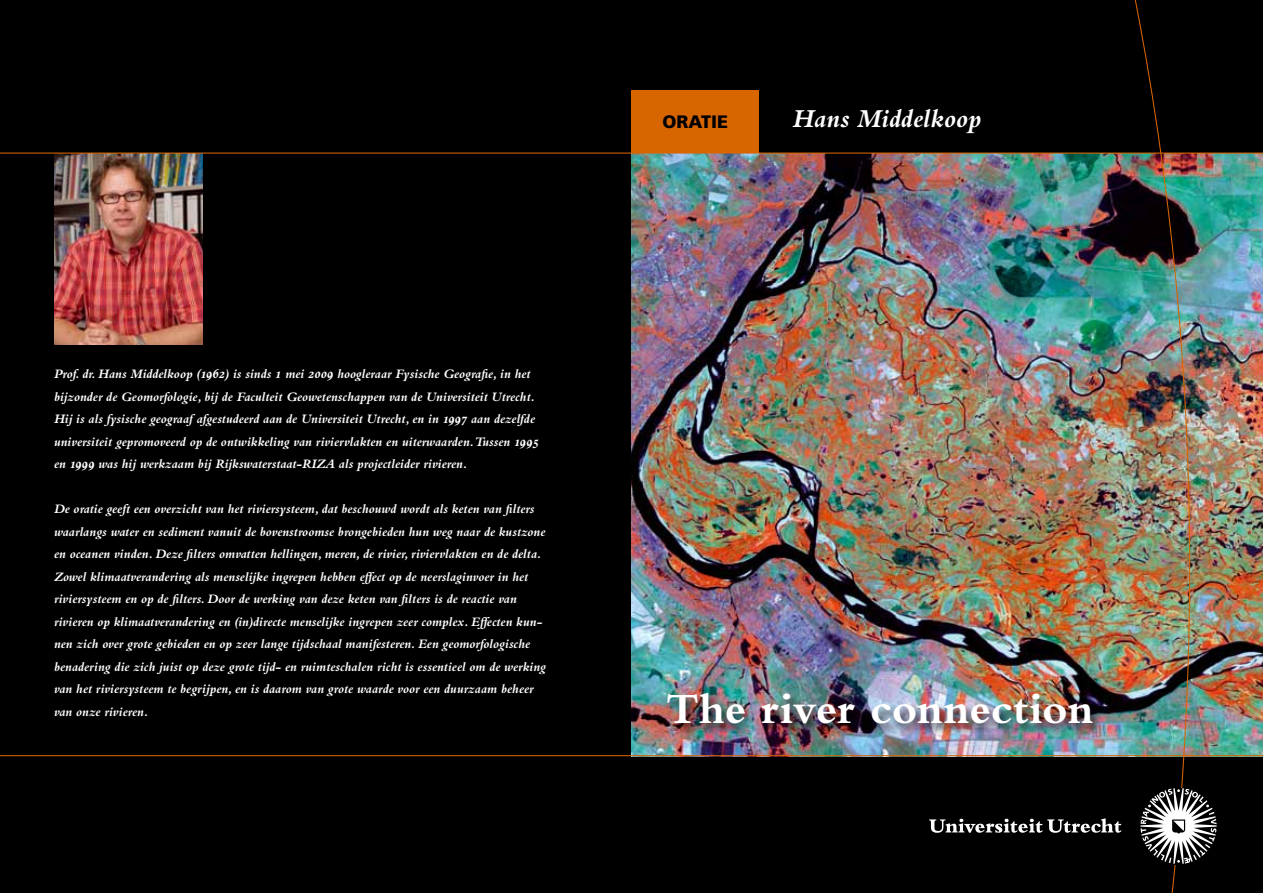
<style>
.page{position:relative;width:1263px;height:893px;background:#fff}
.page>*{position:absolute;margin:0;border:0;box-sizing:border-box;transform-origin:0 0}
.t1{font:700 45px "Bembo Std";letter-spacing:-.005em;color:#fff}
.t2{font:italic 700 27px "Bembo Std";color:#fff}
.t3{font:900 18px "Frutiger LT Std";color:#000}
.t4{font:italic 700 13.5px/22.5px "Bembo Std";color:#fff}
</style>
<div class="page">
<div style="left:0;top:0;width:1263px;height:153px;background:#000"></div>
<div style="left:0;top:152px;width:631px;height:603px;background:#000"></div>
<div style="left:0;top:756px;width:1263px;height:137px;background:#000"></div>
<div style="left:631px;top:90px;width:128px;height:63px;background:#d76500"></div>
<img style="left:631px;top:154px;width:632px;height:601px">
<img style="left:54px;top:154px;width:149px;height:190px">
<div style="left:663px;top:690px;width:440px;height:46px;background:#000;opacity:.8"></div>
<hr style="left:0;top:153px;width:1263px;height:1px;background:#d76500">
<hr style="left:0;top:755px;width:1263px;height:1px;background:#d76500">
<img style="left:1089px;top:0;width:100px;height:893px">
<div style="left:929px;top:788px;width:287px;height:76px;background:#000"></div>
<svg style="left:1140px;top:788px;width:76px;height:76px"></svg>
<svg style="left:929px;top:818px;width:192px;height:15px"></svg>
<p class="t4" style="left:54px;top:362px;width:486px">Prof. dr. Hans Middelkoop (1962) is sinds 1 mei 2009 hoogleraar Fysische Geografie, in het bijzonder de Geomorfologie, bij de Faculteit Geowetenschappen van de Universiteit Utrecht.<br>Hij is als fysische geograaf afgestudeerd aan de Universiteit Utrecht, en in 1997 aan dezelfde universiteit gepromoveerd op de ontwikkeling van riviervlakten en uiterwaarden. Tussen 1995 en 1999 was hij werkzaam bij Rijkswaterstaat-RIZA als projectleider rivieren.</p>
<p class="t4" style="left:54px;top:498px;width:494px">De oratie geeft een overzicht van het riviersysteem, dat beschouwd wordt als keten van filters waarlangs water en sediment vanuit de bovenstroomse brongebieden hun weg naar de kustzone en oceanen vinden. Deze filters omvatten hellingen, meren, de rivier, riviervlakten en de delta.<br>Zowel klimaatverandering als menselijke ingrepen hebben effect op de neerslaginvoer in het riviersysteem en op de filters. Door de werking van deze keten van filters is de reactie van rivieren op klimaatverandering en (in)directe menselijke ingrepen zeer complex. Effecten kun&shy;nen zich over grote gebieden en op zeer lange tijdschaal manifesteren. Een geomorfologische benadering die zich juist op deze grote tijd- en ruimteschalen richt is essentieel om de werking van het riviersysteem te begrijpen, en is daarom van grote waarde voor een duurzaam beheer van onze rivieren.</p>
<h3 class="t3" style="left:662px;top:111px;width:67px">ORATIE</h3>
<h2 class="t2" style="left:792px;top:104px;width:190px">Hans Middelkoop</h2>
<h1 class="t1" style="left:666px;top:684px;width:429px">The river connection</h1>
</div>
